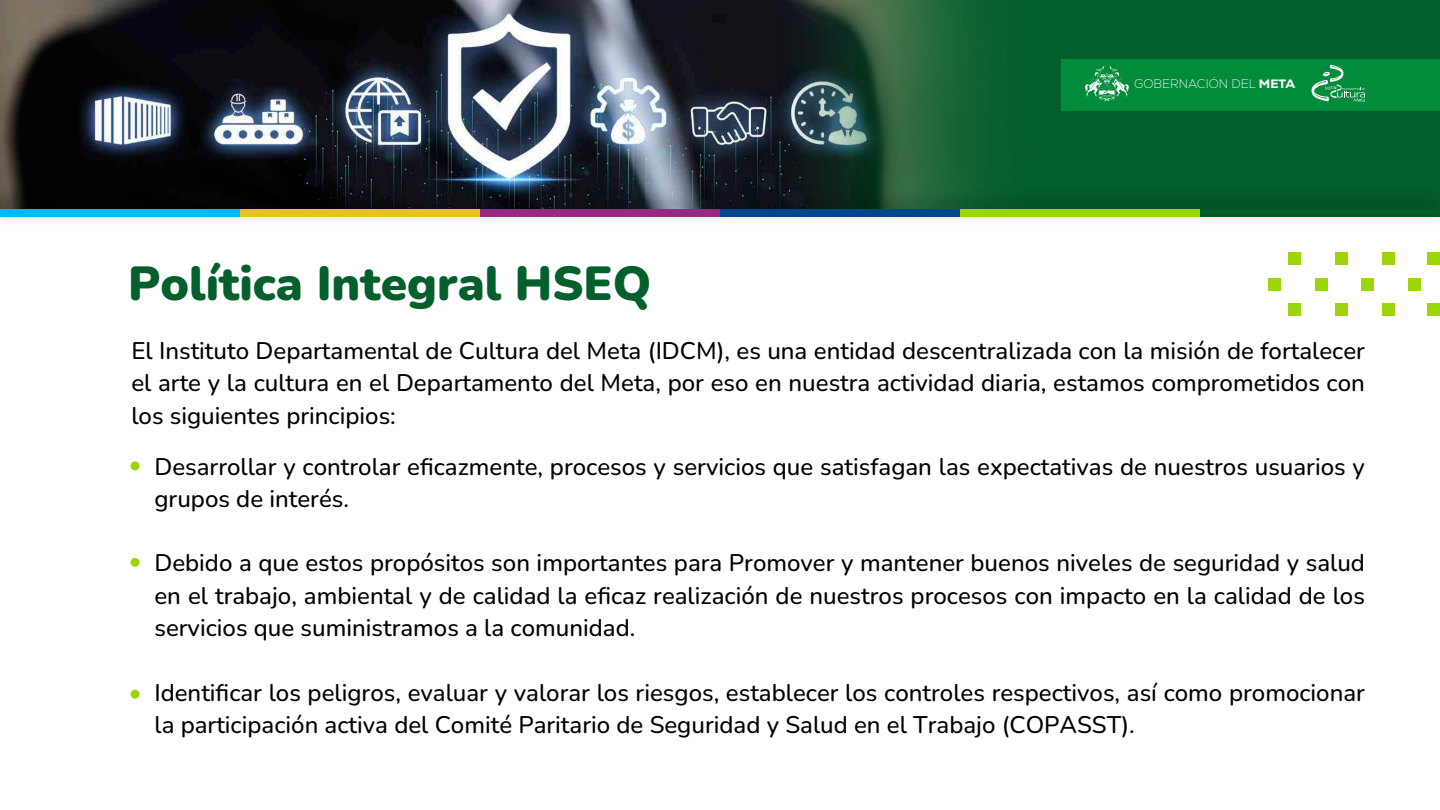
<style>
.page{position:relative;width:1440px;height:810px;background:#fff}
.page>*{position:absolute;margin:0;border:0;box-sizing:border-box;transform-origin:0 0}
.t1{font:900 47.62px "Nunito";color:#035f2c}
.t2{font:500 24px/32.2px "Nunito";color:#000;text-align:justify}
.t3{font:200 12.38px "Nexa";color:#fff}
.s1{font-weight:800}
</style>
<div class="page">
<div style="left:0;top:0;width:1440px;height:209px;background:#035f2c"></div>
<img style="left:0;top:0;width:982px;height:181px">
<div style="left:1061px;top:59px;width:379px;height:52px;background:#008c3a"></div>
<svg style="left:1085px;top:66px;width:44px;height:35px"></svg>
<svg style="left:1311px;top:65px;width:54px;height:37px"></svg>
<img style="left:0;top:181px;width:1436px;height:39px">
<div style="left:1200px;top:209px;width:240px;height:8px;background:#005e24"></div>
<div style="left:960px;top:209px;width:240px;height:8px;background:#9dd509"></div>
<div style="left:720px;top:209px;width:240px;height:8px;background:#03478b"></div>
<div style="left:480px;top:209px;width:240px;height:8px;background:#962984"></div>
<div style="left:240px;top:209px;width:240px;height:8px;background:#e9c028"></div>
<div style="left:0;top:209px;width:240px;height:8px;background:#05b7ff"></div>
<div style="left:131px;top:461px;width:8px;height:9px;background:#9dd509;border-radius:50%"></div>
<div style="left:131px;top:558px;width:8px;height:9px;background:#9dd509;border-radius:50%"></div>
<div style="left:131px;top:690px;width:8px;height:9px;background:#9dd509;border-radius:50%"></div>
<div style="left:1382px;top:252px;width:13px;height:13px;background:#9dd509"></div>
<div style="left:1382px;top:303px;width:13px;height:13px;background:#9dd509"></div>
<div style="left:1335px;top:252px;width:13px;height:13px;background:#9dd509"></div>
<div style="left:1335px;top:303px;width:13px;height:13px;background:#9dd509"></div>
<div style="left:1288px;top:252px;width:13px;height:13px;background:#9dd509"></div>
<div style="left:1288px;top:303px;width:13px;height:13px;background:#9dd509"></div>
<div style="left:1427px;top:252px;width:13px;height:13px;background:#9dd509"></div>
<div style="left:1427px;top:303px;width:13px;height:13px;background:#9dd509"></div>
<div style="left:1408px;top:278px;width:13px;height:13px;background:#9dd509"></div>
<div style="left:1361px;top:278px;width:13px;height:13px;background:#9dd509"></div>
<div style="left:1315px;top:278px;width:13px;height:13px;background:#9dd509"></div>
<div style="left:1268px;top:278px;width:13px;height:13px;background:#9dd509"></div>
<p class="t3" style="left:1134px;top:77px;width:162px">GOBERNACIÓN DEL <span class="s1">META</span></p>
<h1 class="t1" style="left:128px;top:249px;width:524px">Política Integral HSEQ</h1>
<p class="t2" style="left:131px;top:334px;width:1235px">El Instituto Departamental de Cultura del Meta (IDCM), es una entidad descentralizada con la misión de fortalecer el arte y la cultura en el Departamento del Meta, por eso en nuestra actividad diaria, estamos comprometidos con los siguientes principios:</p>
<p class="t2" style="left:154px;top:449px;width:1212px">Desarrollar y controlar eficazmente, procesos y servicios que satisfagan las expectativas de nuestros usuarios y grupos de interés.</p>
<p class="t2" style="left:154px;top:546px;width:1212px">Debido a que estos propósitos son importantes para Promover y mantener buenos niveles de seguridad y salud en el trabajo, ambiental y de calidad la eficaz realización de nuestros procesos con impacto en la calidad de los servicios que suministramos a la comunidad.</p>
<p class="t2" style="left:154px;top:675px;width:1212px">Identificar los peligros, evaluar y valorar los riesgos, establecer los controles respectivos, así como promocionar la participación activa del Comité Paritario de Seguridad y Salud en el Trabajo (COPASST).</p>
</div>
